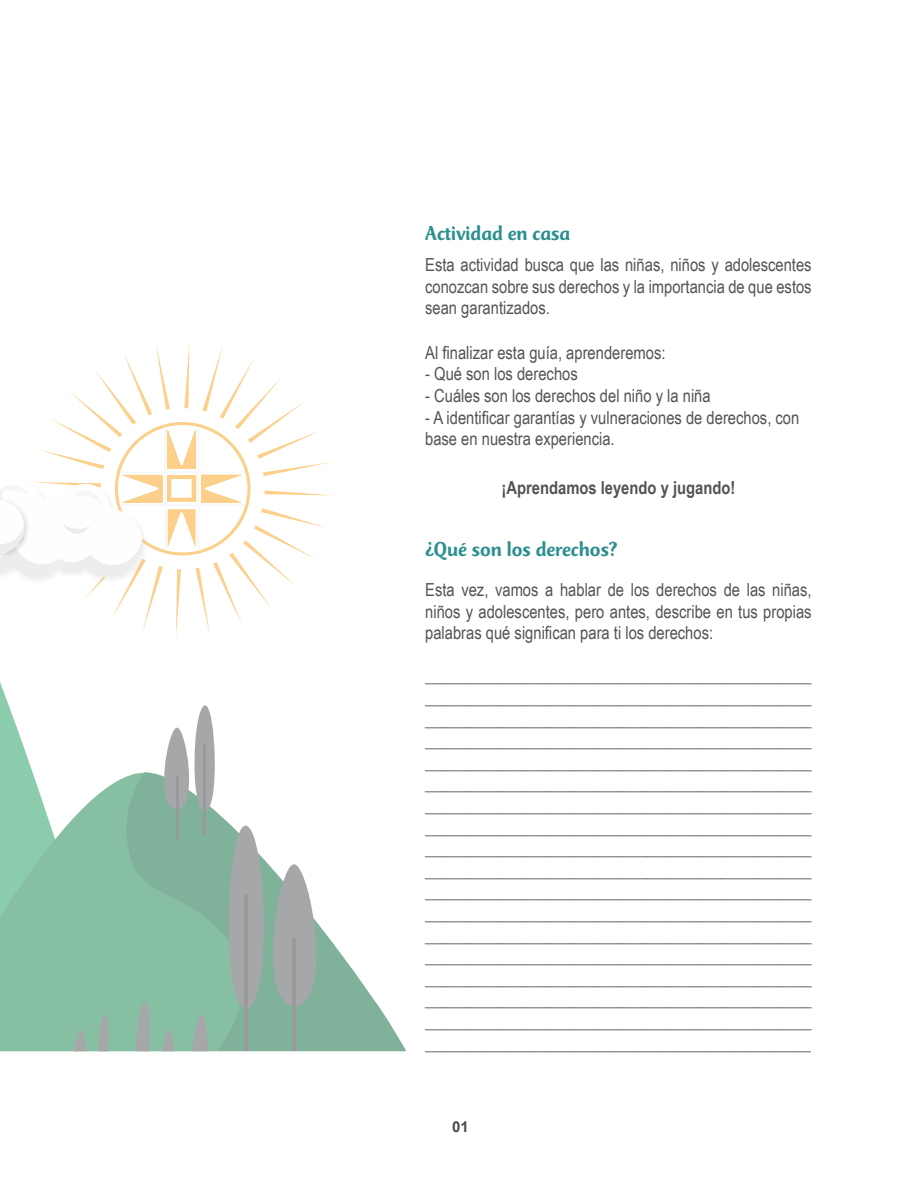
<style>
.page{position:relative;width:918px;height:1188px;background:#fff}
.page>*{position:absolute;margin:0;border:0;box-sizing:border-box;transform-origin:0 0}
.t1{font:500 21px "CT Mercurius Std";color:#2b8f8f}
.t2{font:18px/21.6px "Arial Narrow";color:#535355;text-align:justify}
.t3{font:700 18px "Arial Narrow";color:#535355}
.t4{font:700 15px "Arial";color:#494c4d}
</style>
<div class="page">
<svg style="left:0;top:682px;width:32px;height:87px"></svg>
<svg style="left:0;top:769px;width:126px;height:282px;background:#92c6ac"></svg>
<svg style="left:126px;top:772px;width:280px;height:279px"></svg>
<svg style="left:219px;top:822px;width:115px;height:186px"></svg>
<svg style="left:98px;top:1015px;width:12px;height:36px"></svg>
<hr style="left:292px;top:938px;width:3px;height:113px;background:#57585a">
<hr style="left:244px;top:894px;width:3px;height:157px;background:#57585a">
<svg style="left:154px;top:705px;width:66px;height:106px"></svg>
<hr style="left:176px;top:776px;width:2px;height:65px;background:#57585a">
<hr style="left:203px;top:745px;width:3px;height:90px;background:#57585a">
<svg style="left:162px;top:1028px;width:12px;height:23px"></svg>
<svg style="left:192px;top:1014px;width:17px;height:37px"></svg>
<svg style="left:136px;top:1001px;width:16px;height:50px"></svg>
<svg style="left:74px;top:1028px;width:12px;height:24px"></svg>
<svg style="left:0;top:342px;width:332px;height:294px"></svg>
<p class="t1" style="left:425px;top:222px;width:147px">Actividad en casa</p>
<p class="t2" style="left:425px;top:253px;width:388px">Esta actividad busca que las niñas, niños y adolescentes conozcan sobre sus derechos y la importancia de que estos sean garantizados.</p>
<p class="t2" style="left:425px;top:341px;width:242px">Al finalizar esta guía, aprenderemos:</p>
<p class="t2" style="left:425px;top:363px;width:154px">- Qué son los derechos</p>
<p class="t2" style="left:425px;top:384px;width:287px">- Cuáles son los derechos del niño y la niña</p>
<p class="t2" style="left:425px;top:406px;width:376px">- A identificar garantías y vulneraciones de derechos, con base en nuestra experiencia.</p>
<p class="t3" style="left:502px;top:474px;width:235px">¡Aprendamos leyendo y jugando!</p>
<p class="t1" style="left:425px;top:538px;width:194px">¿Qué son los derechos?</p>
<p class="t2" style="left:425px;top:578px;width:388px">Esta vez, vamos a hablar de los derechos de las niñas, niños y adolescentes, pero antes, describe en tus propias palabras qué significan para ti los derechos:</p>
<p class="t2" style="left:425px;top:665px;width:388px">_______________________________________________ _______________________________________________ _______________________________________________ _______________________________________________ _______________________________________________ _______________________________________________ _______________________________________________ _______________________________________________ _______________________________________________ _______________________________________________ _______________________________________________ _______________________________________________ _______________________________________________ _______________________________________________ _______________________________________________ _______________________________________________ _______________________________________________ _______________________________________________</p>
<p class="t4" style="left:452px;top:1116px;width:18px">01</p>
</div>
